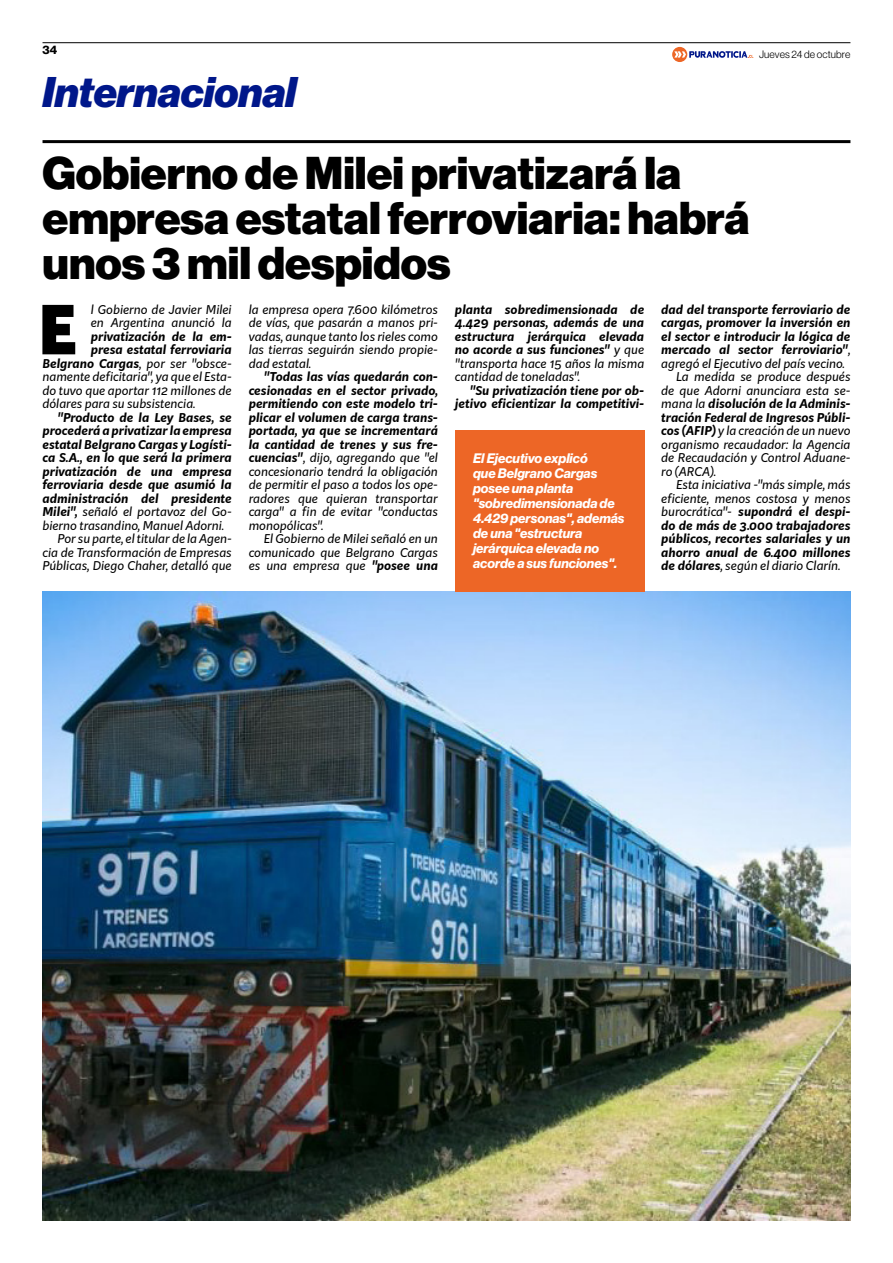
<style>
.page{position:relative;width:893px;height:1263px;background:#fff}
.page>*{position:absolute;margin:0;border:0;box-sizing:border-box;transform-origin:0 0}
.t1{font:900 66.3px "Kit Sans";color:#000}
.t2{font:45px/45px "N Haas Grotesk DS Pro 95 Blk";color:#000}
.t3{font:42px "N Haas Grotesk DS Pro 96 Blk It";color:#00178a}
.t4{font:13.5px/15px "N Haas Grotesk DS Pro 76 Bd It";color:#fff}
.t5{font:italic 700 12px/13.5px "Kit Sans";color:#000;text-align:justify}
.t6{font:italic 12px/13.5px "Kit Sans";color:#000;text-align:justify}
.t7{font:12px "N Haas Grotesk DS Pro 75 Bd";color:#000}
.t8{font:10.5px "N Haas Grotesk DS Pro 45 Lt";letter-spacing:.015em;color:#000}
.s1{font-weight:400}
.s2{font-weight:700}
</style>
<div class="page">
<hr style="left:43px;top:140px;width:807px;height:3px;background:#000">
<hr style="left:43px;top:42px;width:807px;height:1px;background:#000">
<img style="left:42px;top:591px;width:808px;height:629px">
<div style="left:455px;top:430px;width:189px;height:161px;background:#ed6626"></div>
<svg style="left:672px;top:47px;width:81px;height:15px"></svg>
<p class="t7" style="left:43px;top:43px;width:16px">34</p>
<h3 class="t3" style="left:43px;top:67px;width:255px">Internacional</h3>
<p class="t8" style="left:759px;top:48px;width:93px">Jueves 24 de octubre</p>
<h2 class="t2" style="left:43px;top:151px;width:708px">Gobierno de Milei privatizará la empresa estatal ferroviaria: habrá unos 3 mil despidos</h2>
<h1 class="t1" style="left:39px;top:270px;width:40px">E</h1>
<p class="t6" style="left:91px;top:302px;width:142px">l Gobierno de Javier Milei en Argentina anunció la</p>
<p class="t5" style="left:91px;top:329px;width:142px">privatización de la em-</p>
<p class="t5" style="left:91px;top:342px;width:142px">presa estatal ferroviaria</p>
<p class="t5" style="left:42px;top:356px;width:191px">Belgrano Cargas<span class="s1">, por ser "obsce-</span></p>
<p class="t6" style="left:42px;top:369px;width:191px">namente deficitaria", ya que el Esta-</p>
<p class="t6" style="left:42px;top:383px;width:191px">do tuvo que aportar 112 millones de</p>
<p class="t6" style="left:42px;top:396px;width:154px">dólares para su subsistencia.</p>
<p class="t5" style="left:57px;top:410px;width:176px">"Producto de la Ley Bases, se</p>
<p class="t5" style="left:42px;top:423px;width:191px">procederá a privatizar la empresa</p>
<p class="t5" style="left:42px;top:437px;width:191px">estatal Belgrano Cargas y Logísti-</p>
<p class="t5" style="left:42px;top:450px;width:191px">ca S.A., en lo que será la primera</p>
<p class="t5" style="left:42px;top:464px;width:191px">privatización de una empresa</p>
<p class="t5" style="left:42px;top:477px;width:191px">ferroviaria desde que asumió la</p>
<p class="t5" style="left:42px;top:491px;width:191px">administración del presidente</p>
<p class="t6" style="left:42px;top:504px;width:191px"><span class="s2">Milei",</span> señaló el portavoz del Go-</p>
<p class="t6" style="left:42px;top:518px;width:183px">bierno trasandino, Manuel Adorni.</p>
<p class="t6" style="left:57px;top:531px;width:176px">Por su parte, el titular de la Agen-</p>
<p class="t6" style="left:42px;top:545px;width:191px">cia de Transformación de Empresas</p>
<p class="t6" style="left:42px;top:558px;width:191px">Públicas, Diego Chaher, detalló que</p>
<p class="t6" style="left:249px;top:302px;width:191px">la empresa opera 7.600 kilómetros de vías, que pasarán a manos pri&shy;vadas, aunque tanto los rieles como las tierras seguirán siendo propie&shy;dad estatal.</p>
<p class="t5" style="left:249px;top:369px;width:191px;text-indent:15px">"Todas las vías quedarán con&shy;cesionadas en el sector privado, permitiendo con este modelo tri&shy;plicar el volumen de carga trans&shy;portada, ya que se incrementará la cantidad de trenes y sus fre&shy;cuencias"<span class="s1">, dijo, agregando que "el concesionario tendrá la obligación de permitir el paso a todos los ope&shy;radores que quieran transportar carga" a fin de evitar "conductas monopólicas".</span></p>
<p class="t6" style="left:249px;top:531px;width:191px;text-indent:15px">El Gobierno de Milei señaló en un comunicado que Belgrano Cargas es una empresa que <span class="s2">"posee una</span></p>
<p class="t5" style="left:455px;top:302px;width:191px">planta sobredimensionada de 4.429 personas, además de una estructura jerárquica elevada no acorde a sus funciones" <span class="s1">y que "transporta hace 15 años la misma cantidad de toneladas".</span></p>
<p class="t5" style="left:455px;top:383px;width:191px;text-align:right">"Su privatización tiene por ob&shy;jetivo eficientizar la competitivi-</p>
<p class="t4" style="left:473px;top:451px;width:153px">El Ejecutivo explicó<br>que Belgrano Cargas posee una planta "sobredimensionada de<br>4.429 personas", además de una "estructura jerárquica elevada no acorde a sus funciones".</p>
<p class="t5" style="left:661px;top:302px;width:191px">dad del transporte ferroviario de</p>
<p class="t5" style="left:661px;top:315px;width:191px">cargas, promover la inversión en</p>
<p class="t5" style="left:661px;top:329px;width:191px">el sector e introducir la lógica de</p>
<p class="t5" style="left:661px;top:342px;width:191px">mercado al sector ferroviario"<span class="s1">,</span></p>
<p class="t6" style="left:661px;top:356px;width:185px">agregó el Ejecutivo del país vecino.</p>
<p class="t6" style="left:676px;top:369px;width:176px">La medida se produce después</p>
<p class="t6" style="left:661px;top:383px;width:191px">de que Adorni anunciara esta se-</p>
<p class="t5" style="left:661px;top:396px;width:191px"><span class="s1">mana la</span> disolución de la Adminis-</p>
<p class="t5" style="left:661px;top:410px;width:191px">tración Federal de Ingresos Públi-</p>
<p class="t6" style="left:661px;top:423px;width:191px"><span class="s2">cos (AFIP)</span> y la creación de un nuevo</p>
<p class="t6" style="left:661px;top:437px;width:191px">organismo recaudador: la Agencia</p>
<p class="t6" style="left:661px;top:450px;width:191px">de Recaudación y Control Aduane-</p>
<p class="t6" style="left:661px;top:464px;width:56px">ro (ARCA).</p>
<p class="t6" style="left:676px;top:477px;width:176px">Esta iniciativa -"más simple, más</p>
<p class="t6" style="left:661px;top:491px;width:191px">eficiente, menos costosa y menos</p>
<p class="t5" style="left:661px;top:504px;width:191px"><span class="s1">burocrática"-</span> supondrá el despi-</p>
<p class="t5" style="left:661px;top:518px;width:191px">do de más de 3.000 trabajadores</p>
<p class="t5" style="left:661px;top:531px;width:191px">públicos, recortes salariales y un</p>
<p class="t5" style="left:661px;top:545px;width:191px">ahorro anual de 6.400 millones</p>
<p class="t6" style="left:661px;top:558px;width:181px"><span class="s2">de dólares</span>, según el diario Clarín.</p>
</div>
